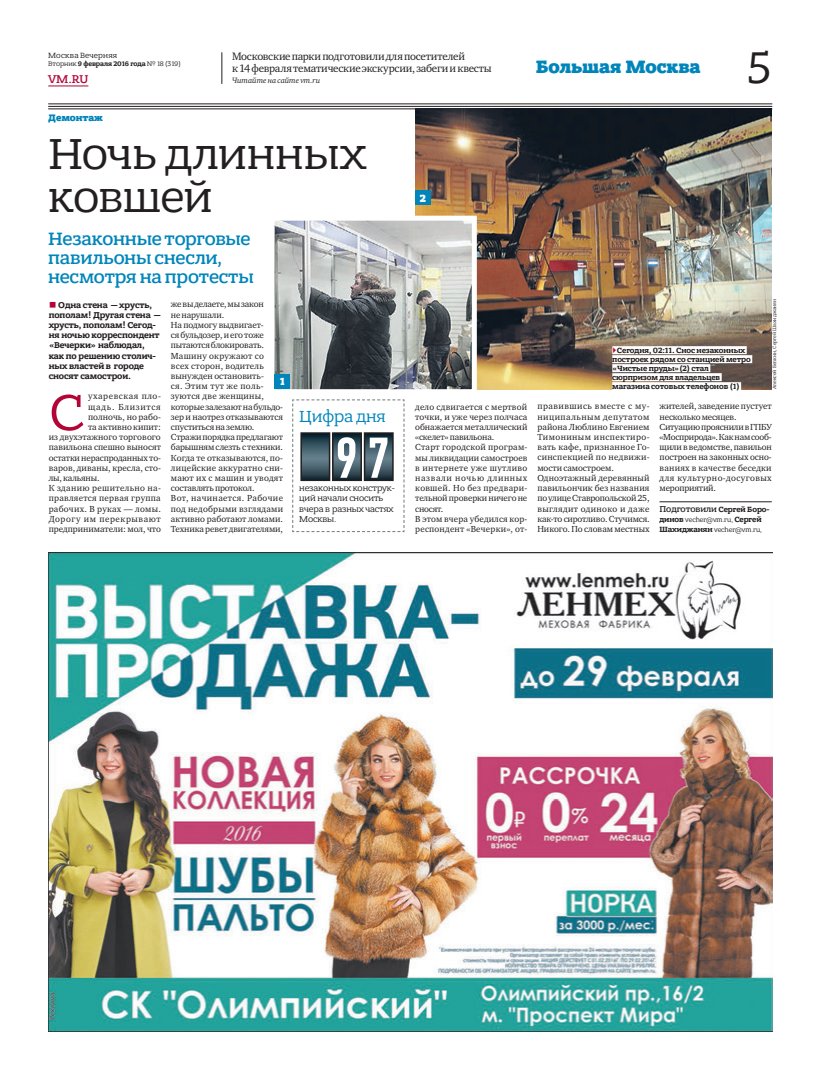
<style>
.page{position:relative;width:820px;height:1078px;background:#fff}
.page>*{position:absolute;margin:0;border:0;box-sizing:border-box;transform-origin:0 0}
.t1{font:500 57.7px "PF Din Text Comp Pro";color:#fff}
.t2{font:53.6px "Bandera Pro";color:#b30437}
.t3{font:47.2px "Bandera Pro";color:#231f20}
.t4{font:46px/43px "Bandera Pro";letter-spacing:-.01em;color:#231f20}
.t5{font:500 19px/19px "Bandera Pro";letter-spacing:-.01em;color:#0085bb}
.t6{font:800 19px "Bandera Pro";color:#0085bb}
.t7{font:17px "Bandera Pro";letter-spacing:-.01em;color:#0085bb}
.t8{font:500 12px "Bandera Pro";color:#b30437}
.t9{font:11px/11.2px "Charter ITC";letter-spacing:-.02em;color:#231f20}
.t10{font:800 11px "Bandera Pro";color:#fff}
.t11{font:800 10px "Bandera Pro";letter-spacing:-.005em;color:#0085bb}
.t12{font:9px/10.2px "Charter ITC";letter-spacing:.005em;color:#231f20}
.t13{font:700 9px/10.2px "Bandera Pro";letter-spacing:-.01em;color:#231f20}
.t14{font:9px/10.2px "Bandera Pro";letter-spacing:-.01em;color:#231f20}
.t15{font:9px "Charter ITC";letter-spacing:.025em;color:#231f20}
.t16{font:9px "Charter ITC";letter-spacing:-.02em;color:#231f20}
.t17{font:9px "Charter ITC";letter-spacing:.06em;color:#231f20}
.t18{font:500 9px "Bandera Pro";letter-spacing:-.01em;color:#231f20}
.t19{font:9px "Charter ITC";letter-spacing:.035em;color:#231f20}
.t20{font:9px "Charter ITC";letter-spacing:.08em;color:#231f20}
.t21{font:700 8px/9px "Bandera Pro";letter-spacing:-.01em;color:#231f20}
.t22{font:italic 8px "Charter ITC";letter-spacing:-.01em;color:#231f20}
.t23{font:8px "Bandera Pro";letter-spacing:.02em;color:#231f20}
.t24{font:7px/10.2px "Bandera Pro";letter-spacing:-.01em;color:#231f20}
.t25{font:700 7px "Bandera Pro";letter-spacing:-.01em;color:#231f20}
.t26{font:5px "Bandera Pro";letter-spacing:-.005em;color:#231f20}
.s1{font-weight:400}
.s2{font-family:"PF Din Text Cond Pro X Black";font-weight:400;color:#b30437}
.s3{font-weight:700;font-size:8px}
</style>
<div class="page">
<hr style="left:48px;top:85px;width:40px;height:1px;background:#b30437">
<hr style="left:48px;top:103px;width:724px;height:1px;background:#231f20">
<hr style="left:48px;top:106px;width:724px;height:1px;background:#231f20">
<hr style="left:48px;top:108px;width:724px;height:1px;background:#231f20">
<hr style="left:221px;top:52px;width:1px;height:32px;background:#231f20">
<img style="left:49px;top:552px;width:723px;height:479px">
<img style="left:415px;top:109px;width:356px;height:280px">
<div style="left:612px;top:346px;width:134px;height:8px;background:#fff"></div>
<div style="left:612px;top:355px;width:140px;height:8px;background:#fff"></div>
<div style="left:612px;top:364px;width:98px;height:8px;background:#fff"></div>
<div style="left:612px;top:373px;width:109px;height:8px;background:#fff"></div>
<div style="left:612px;top:382px;width:128px;height:8px;background:#fff"></div>
<svg style="left:292px;top:399px;width:113px;height:133px"></svg>
<hr style="left:659px;top:501px;width:112px;height:1px;background:#231f20">
<svg style="left:274px;top:213px;width:205px;height:177px;background:#9c9f9e"></svg>
<div style="left:274px;top:374px;width:16px;height:15px;background:#0085bb"></div>
<div style="left:415px;top:190px;width:15px;height:15px;background:#0085bb"></div>
<p class="t23" style="left:48px;top:52px;width:71px">Москва Вечерняя</p>
<p class="t25" style="left:48px;top:61px;width:134px"><span class="s1">Вторник</span> 9 февраля 2016 года <span class="s1">№ 18 (319)</span></p>
<h3 class="t8" style="left:48px;top:74px;width:42px">VM.RU</h3>
<p class="t11" style="left:48px;top:113px;width:56px">Демонтаж</p>
<p class="t9" style="left:232px;top:52px;width:261px">Московские парки подготовили для посетителей<br>к 14 февраля тематические экскурсии, забеги и квесты</p>
<p class="t22" style="left:232px;top:77px;width:90px">Читайте на сайте vm.ru</p>
<h3 class="t4" style="left:48px;top:135px;width:320px">Ночь длинных ковшей</h3>
<h3 class="t5" style="left:48px;top:230px;width:207px">Незаконные торговые павильоны снесли, несмотря на протесты</h3>
<p class="t10" style="left:419px;top:193px;width:8px">2</p>
<h3 class="t6" style="left:535px;top:59px;width:166px">Большая Москва</h3>
<h3 class="t3" style="left:746px;top:48px;width:27px">5</h3>
<p class="t13" style="left:49px;top:300px;width:113px"><span class="s2">■</span> Одна стена — хрусть, пополам! Другая стена — хрусть, пополам! Сегод&shy;ня ночью корреспондент «Вечерки» наблюдал, как по решению столич&shy;ных властей в городе сносят самострои.</p>
<h2 class="t2" style="left:49px;top:390px;width:37px">С</h2>
<p class="t17" style="left:88px;top:392px;width:74px">ухаревская пло-</p>
<p class="t20" style="left:88px;top:403px;width:74px">щадь. Близится</p>
<p class="t12" style="left:88px;top:412px;width:74px">полночь, но рабо-</p>
<p class="t12" style="left:88px;top:422px;width:74px">та активно кипит:</p>
<p class="t12" style="left:49px;top:432px;width:114px">из двухэтажного торгового</p>
<p class="t12" style="left:49px;top:443px;width:114px">павильона спешно выносят</p>
<p class="t16" style="left:49px;top:454px;width:114px">остатки нераспроданных то-</p>
<p class="t12" style="left:49px;top:463px;width:114px">варов, диваны, кресла, сто-</p>
<p class="t16" style="left:49px;top:474px;width:52px">лы, кальяны.</p>
<p class="t19" style="left:49px;top:484px;width:114px">К зданию решительно на-</p>
<p class="t15" style="left:49px;top:494px;width:114px">правляется первая группа</p>
<p class="t15" style="left:49px;top:505px;width:114px">рабочих. В руках — ломы.</p>
<p class="t17" style="left:49px;top:515px;width:114px">Дорогу им перекрывают</p>
<p class="t12" style="left:49px;top:524px;width:114px">предприниматели: мол, что</p>
<p class="t12" style="left:171px;top:300px;width:114px">же вы делаете, мы закон<br>не нарушали.<br>На подмогу выдвигает-<br>ся бульдозер, и его тоже пытаются блокировать.<br>Машину окружают со всех сторон, водитель вынужден остановить-<br>ся. Этим тут же поль&shy;зуются две женщины, которые залезают на бульдо&shy;зер и наотрез отказываются спуститься на землю.<br>Стражи порядка предлагают барышням слезть с техники.<br>Когда те отказываются, по&shy;лицейские аккуратно сни&shy;мают их с машин и уводят составлять протокол.<br>Вот, начинается. Рабочие под недобрыми взглядами активно работают ломами.<br>Техника ревет двигателями,</p>
<p class="t10" style="left:280px;top:376px;width:7px">1</p>
<h3 class="t7" style="left:299px;top:409px;width:88px">Цифра дня</h3>
<h1 class="t1" style="left:335px;top:424px;width:57px">97</h1>
<p class="t14" style="left:299px;top:484px;width:97px">незаконных конструк&shy;ций начали сносить вчера в разных частях<br>Москвы.</p>
<p class="t21" style="left:612px;top:346px;width:140px"><span class="s2">▶</span>Сегодня, 02:11. Снос незаконных построек рядом со станцией метро «Чистые пруды»(2) стал сюрпризом для владельцев магазина сотовых телефонов (1)</p>
<p class="t26" style="left:772px;top:389px;width:92px;rotate:-90deg">Алексей Белкин, Сергей Шахиджанян</p>
<p class="t12" style="left:415px;top:402px;width:114px">дело сдвигается с мертвой точки, и уже через полчаса обнажается металлический «скелет» павильона.<br>Старт городской програм&shy;мы ликвидации самостроев в интернете уже шутливо назвали ночью длинных ковшей. Но без предвари&shy;тельной проверки ничего не сносят.<br>В этом вчера убедился кор&shy;респондент «Вечерки», от-</p>
<p class="t12" style="left:537px;top:402px;width:114px">правившись вместе с му&shy;ниципальным депутатом района Люблино Евгением<br>Тимониным инспектиро&shy;вать кафе, признанное Го&shy;синспекцией по недвижи&shy;мости самостроем.<br>Одноэтажный деревянный павильончик без названия по улице Ставропольской 25, выглядит одиноко и даже как-то сиротливо. Стучимся.<br>Никого. По словам местных</p>
<p class="t12" style="left:659px;top:402px;width:114px">жителей, заведение пустует несколько месяцев.<br>Ситуацию прояснили в ГПБУ «Мосприрода». Как нам сооб&shy;щили в ведомстве, павильон построен на законных осно&shy;ваниях в качестве беседки для культурно-досуговых мероприятий.</p>
<p class="t18" style="left:659px;top:504px;width:111px">Подготовили <span class="s3">Сергей Боро-</span></p>
<p class="t24" style="left:659px;top:515px;width:104px"><span class="s3">динов</span> vecher@vm.ru, <span class="s3">Сергей<br>Шахиджанян</span> vecher@vm.ru,</p>
</div>
